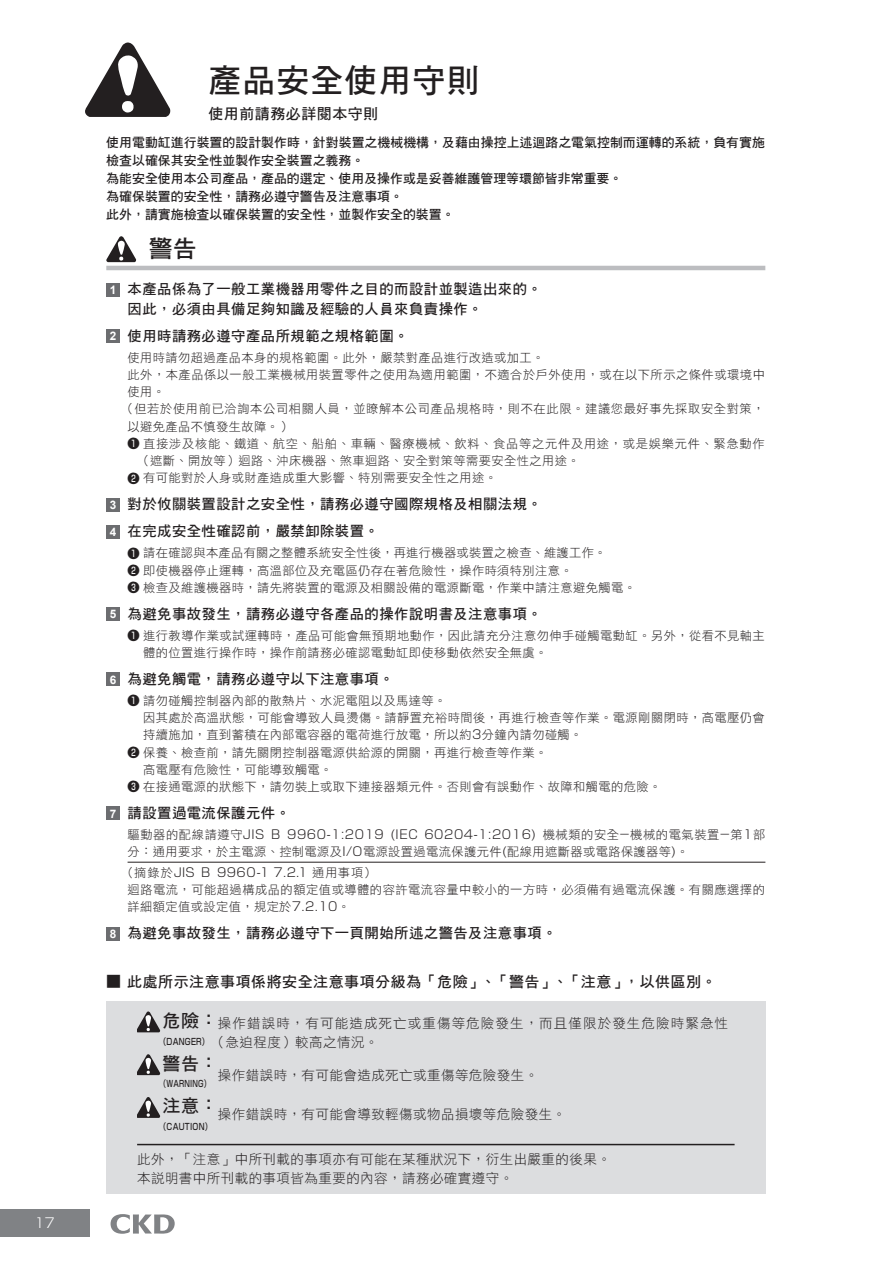
<style>
.page{position:relative;width:893px;height:1263px;background:#fff}
.page>*{position:absolute;margin:0;border:0;box-sizing:border-box;transform-origin:0 0}
.t1{font:33px "DF Hei Std W7";letter-spacing:.03em;color:#231f20}
.t2{font:24px "DF Hei Std W7";color:#231f20}
.t3{font:18px "DF Hei Std W7";color:#231f20}
.t4{font:15px "DF Hei Std W7";letter-spacing:.035em;color:#231f20}
.t5{font:14.4px/19.5px "DF Hei Std W7";letter-spacing:.035em;color:#231f20}
.t6{font:13.5px/18.8px "DF Hei Std W3";letter-spacing:.035em;color:#231f20}
.t7{font:13.5px/18.8px "DF Hei Std W3";letter-spacing:.08em;color:#231f20}
.t8{font:300 13.5px "Shin Go Pro";color:#fff}
.t9{font:12.9px/18px "DF Hei Std W7";color:#231f20}
.t10{font:12.3px/17.2px "DF Hei Std W3";letter-spacing:.035em;color:#231f20}
.t11{font:300 12.3px "Shin Go Pro";letter-spacing:.05em;color:#231f20}
.t12{font:12.3px "DF Hei Std W3";letter-spacing:.06em;color:#231f20}
.t13{font:500 9px "Shin Go Pro";letter-spacing:.035em;color:#231f20;scale:.75 1}
.t14{font:500 9px "Shin Go Pro";letter-spacing:.035em;color:#231f20;scale:.8 1}
.s1{font-family:"Arial";font-weight:700;font-size:11.7px;color:#fff}
.s2{font-family:"Shin Go Pro";font-weight:500}
.s3{font-family:"Shin Go Pro";font-weight:300}
.s4{font-family:"DF Hei Std W3";font-weight:400}
.s5{font-family:"DF Hei Std W7";font-size:18px}
</style>
<div class="page">
<svg style="left:111px;top:1214px;width:64px;height:20px"></svg>
<div style="left:0;top:1209px;width:89px;height:27px;background:#808285"></div>
<hr style="left:106px;top:266px;width:659px;height:4px;background:#bcbdc0">
<svg style="left:106px;top:236px;width:30px;height:26px"></svg>
<svg style="left:85px;top:42px;width:86px;height:75px"></svg>
<hr style="left:128px;top:862px;width:637px;height:1px;background:#231f20">
<div style="left:106px;top:283px;width:14px;height:13px;background:#6c6d70"></div>
<div style="left:106px;top:329px;width:14px;height:14px;background:#6c6d70"></div>
<div style="left:106px;top:498px;width:14px;height:14px;background:#6c6d70"></div>
<div style="left:106px;top:525px;width:14px;height:14px;background:#6c6d70"></div>
<div style="left:106px;top:607px;width:14px;height:14px;background:#6c6d70"></div>
<div style="left:106px;top:672px;width:14px;height:14px;background:#6c6d70"></div>
<div style="left:106px;top:807px;width:14px;height:13px;background:#6c6d70"></div>
<div style="left:106px;top:927px;width:14px;height:13px;background:#6c6d70"></div>
<div style="left:106px;top:1001px;width:659px;height:193px;background:#dcdddf"></div>
<svg style="left:137px;top:1011px;width:23px;height:21px"></svg>
<svg style="left:137px;top:1054px;width:23px;height:21px"></svg>
<svg style="left:137px;top:1097px;width:23px;height:21px"></svg>
<hr style="left:137px;top:1144px;width:598px;height:1px;background:#231f20">
<p class="t8" style="left:34px;top:1211px;width:22px">17</p>
<h1 class="t1" style="left:208px;top:62px;width:273px">產品安全使用守則</h1>
<p class="t4" style="left:208px;top:106px;width:171px">使用前請務必詳閱本守則</p>
<p class="t9" style="left:106px;top:133px;width:660px">使用電動缸進行裝置的設計製作時，針對裝置之機械機構，及藉由操控上述迴路之電氣控制而運轉的系統，負有實施檢查以確保其安全性並製作安全裝置之義務。<br>為能安全使用本公司產品，產品的選定、使用及操作或是妥善維護管理等環節皆非常重要。<br>為確保裝置的安全性，請務必遵守警告及注意事項。<br>此外，請實施檢查以確保裝置的安全性，並製作安全的裝置。</p>
<h2 class="t2" style="left:149px;top:235px;width:50px">警告</h2>
<p class="t5" style="left:128px;top:279px;width:416px;text-indent:-18px"><span class="s1">1</span> 本產品係為了一般工業機器用零件之目的而設計並製造出來的。因此，必須由具備足夠知識及經驗的人員來負責操作。</p>
<p class="t5" style="left:110px;top:325px;width:300px"><span class="s1">2</span> 使用時請務必遵守產品所規範之規格範圍。</p>
<p class="t10" style="left:128px;top:348px;width:418px">使用時請勿超過產品本身的規格範圍。此外，嚴禁對產品進行改造或加工。</p>
<p class="t10" style="left:128px;top:366px;width:639px">此外，本產品係以一般工業機械用裝置零件之使用為適用範圍，不適合於戶外使用，或在以下所示之條件或環境中</p>
<p class="t10" style="left:128px;top:383px;width:39px">使用。</p>
<p class="t10" style="left:123px;top:400px;width:644px">（但若於使用前已洽詢本公司相關人員，並瞭解本公司產品規格時，則不在此限。建議您最好事先採取安全對策，</p>
<p class="t10" style="left:128px;top:417px;width:165px">以避免產品不慎發生故障。）</p>
<p class="t12" style="left:128px;top:437px;width:639px"><span class="s2">❶</span> 直接涉及核能、鐵道、航空、船舶、車輛、醫療機械、飲料、食品等之元件及用途，或是娛樂元件、緊急動作</p>
<p class="t10" style="left:138px;top:452px;width:443px">（遮斷、開放等）迴路、沖床機器、煞車迴路、安全對策等需要安全性之用途。</p>
<p class="t10" style="left:128px;top:469px;width:371px"><span class="s2">❷</span> 有可能對於人身或財產造成重大影響、特別需要安全性之用途。</p>
<p class="t5" style="left:110px;top:490px;width:434px;line-height:27.2px"><span class="s1">3</span> 對於攸關裝置設計之安全性，請務必遵守國際規格及相關法規。<br><span class="s1">4</span> 在完成安全性確認前，嚴禁卸除裝置。</p>
<p class="t10" style="left:128px;top:544px;width:510px"><span class="s2">❶</span> 請在確認與本產品有關之整體系統安全性後，再進行機器或裝置之檢查、維護工作。<br><span class="s2">❷</span> 即使機器停止運轉，高溫部位及充電區仍存在著危險性，操作時須特別注意。<br><span class="s2">❸</span> 檢查及維護機器時，請先將裝置的電源及相關設備的電源斷電，作業中請注意避免觸電。</p>
<p class="t5" style="left:110px;top:603px;width:434px"><span class="s1">5</span> 為避免事故發生，請務必遵守各產品的操作說明書及注意事項。</p>
<p class="t10" style="left:143px;top:626px;width:623px;text-indent:-16px"><span class="s2">❶</span> 進行教導作業或試運轉時，產品可能會無預期地動作，因此請充分注意勿伸手碰觸電動缸。另外，從看不見軸主體的位置進行操作時，操作前請務必確認電動缸即使移動依然安全無虞。</p>
<p class="t5" style="left:110px;top:669px;width:285px"><span class="s1">6</span> 為避免觸電，請務必遵守以下注意事項。</p>
<p class="t10" style="left:128px;top:692px;width:320px"><span class="s2">❶</span> 請勿碰觸控制器內部的散熱片、水泥電阻以及馬達等。</p>
<p class="t10" style="left:143px;top:709px;width:623px">因其處於高溫狀態，可能會導致人員燙傷。請靜置充裕時間後，再進行檢查等作業。電源剛關閉時，高電壓仍會</p>
<p class="t10" style="left:143px;top:726px;width:441px">持續施加，直到蓄積在內部電容器的電荷進行放電，所以約<span class="s3">3</span>分鐘內請勿碰觸。</p>
<p class="t10" style="left:128px;top:743px;width:421px"><span class="s2">❷</span> 保養、檢查前，請先關閉控制器電源供給源的開關，再進行檢查等作業。</p>
<p class="t10" style="left:143px;top:761px;width:191px">高電壓有危險性，可能導致觸電。</p>
<p class="t10" style="left:128px;top:778px;width:535px"><span class="s2">❸</span> 在接通電源的狀態下，請勿裝上或取下連接器類元件。否則會有誤動作、故障和觸電的危險。</p>
<p class="t5" style="left:110px;top:803px;width:182px"><span class="s1">7</span> 請設置過電流保護元件。</p>
<p class="t11" style="left:128px;top:824px;width:639px"><span class="s4">驅動器的配線請遵守</span>JIS B 9960-1:2019 (IEC 60204-1:2016) <span class="s4">機械類的安全</span>－<span class="s4">機械的電氣裝置</span>－<span class="s4">第</span>1<span class="s4">部</span></p>
<p class="t10" style="left:128px;top:843px;width:563px">分：通用要求，於主電源、控制電源及<span class="s3">I/O</span>電源設置過電流保護元件<span class="s3">(</span>配線用遮斷器或電路保護器等<span class="s3">)</span>。</p>
<p class="t11" style="left:123px;top:862px;width:254px"><span class="s4">（摘錄於</span>JIS B 9960-1 7.2.1 <span class="s4">通用事項）</span></p>
<p class="t10" style="left:128px;top:881px;width:639px">迴路電流，可能超過構成品的額定值或導體的容許電流容量中較小的一方時，必須備有過電流保護。有關應選擇的詳細額定值或設定值，規定於<span class="s3">7.2.10</span>。</p>
<p class="t5" style="left:110px;top:923px;width:448px"><span class="s1">8</span> 為避免事故發生，請務必遵守下一頁開始所述之警告及注意事項。</p>
<p class="t4" style="left:106px;top:973px;width:612px"><span class="s2">■</span> 此處所示注意事項係將安全注意事項分級為「危險」、「警告」、「注意」，以供區別。</p>
<p class="t7" style="left:159px;top:1014px;width:570px"><span class="s5">危險：</span>操作錯誤時，有可能造成死亡或重傷等危險發生，而且僅限於發生危險時緊急性<sup>（DANGER）</sup>（急迫程度）較高之情況。</p>
<h3 class="t3" style="left:163px;top:1053px;width:57px">警告：</h3>
<p class="t6" style="left:218px;top:1066px;width:322px">操作錯誤時，有可能會造成死亡或重傷等危險發生。</p>
<p class="t13" style="left:159px;top:1076px;width:70px">（WARNING）</p>
<p class="t6" style="left:163px;top:1104px;width:405px"><sup>注意：</sup>操作錯誤時，有可能會導致輕傷或物品損壞等危險發生。</p>
<p class="t14" style="left:159px;top:1119px;width:68px">（CAUTION）</p>
<p class="t6" style="left:137px;top:1150px;width:475px">此外，「注意」中所刊載的事項亦有可能在某種狀況下，衍生出嚴重的後果。本說明書中所刊載的事項皆為重要的內容，請務必確實遵守。</p>
</div>
